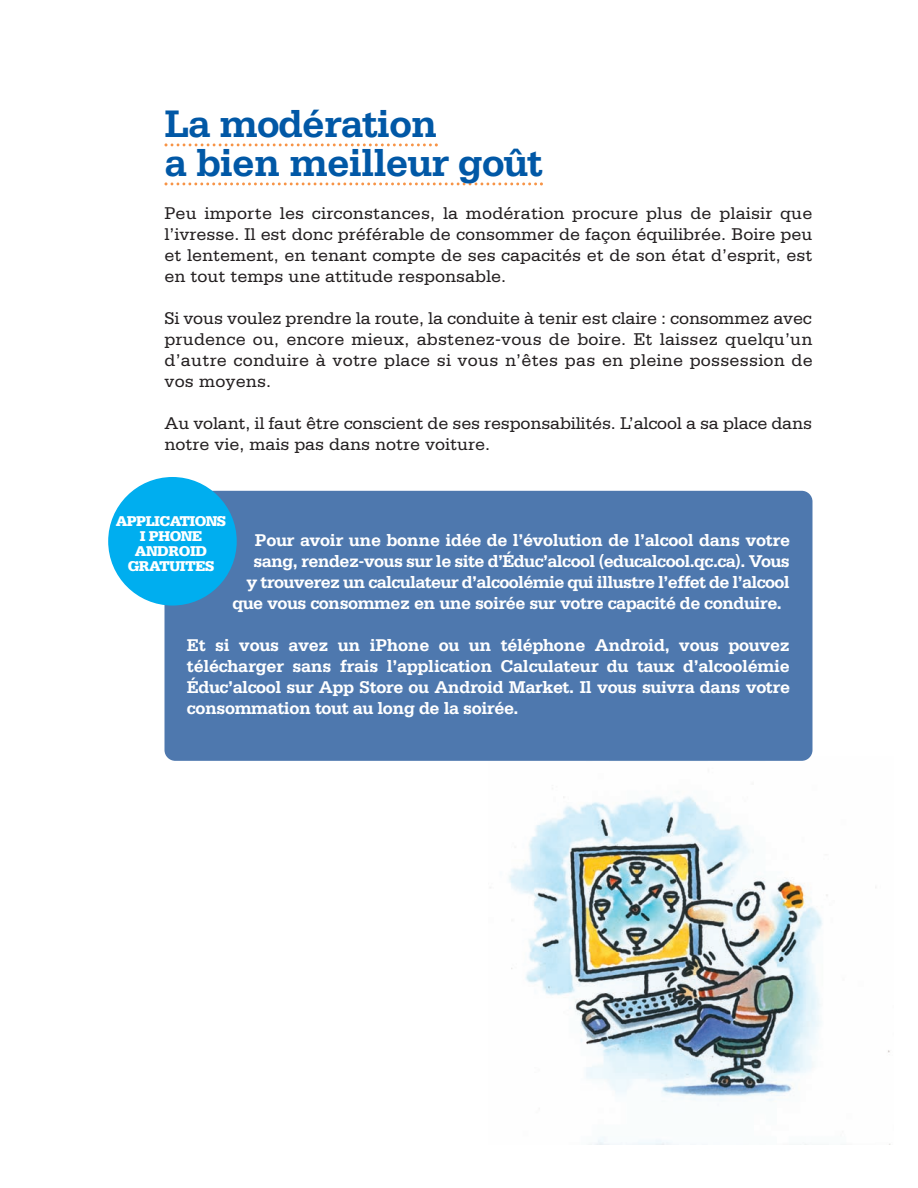
<style>
.page{position:relative;width:918px;height:1188px;background:#fff}
.page>*{position:absolute;margin:0;border:0;box-sizing:border-box;transform-origin:0 0}
.t1{font:700 40.5px/39px "Serifa";letter-spacing:-.025em;color:#0158a6}
.t2{font:18px/21px "Serifa";color:#231f20;text-align:justify}
.t3{font:700 18px/21px "Serifa";letter-spacing:-.03em;color:#fff;text-align:justify}
.t4{font:900 15px/15px "Serifa";letter-spacing:-.03em;color:#fff;text-align:center}
</style>
<div class="page">
<img style="left:490px;top:760px;width:401px;height:385px">
<div style="left:165px;top:491px;width:648px;height:270px;background:#4e78ae;border-radius:11px"></div>
<svg style="left:165px;top:143px;width:273px;height:3px"></svg>
<svg style="left:165px;top:182px;width:378px;height:3px"></svg>
<div style="left:108px;top:477px;width:129px;height:129px;background:#00aeef;border-radius:50%"></div>
<h1 class="t1" style="left:164px;top:107px;width:380px">La modération<br>a bien meilleur goût</h1>
<p class="t2" style="left:164px;top:205px;width:650px">Peu importe les circonstances, la modération procure plus de plaisir que l’ivresse. Il est donc préférable de consommer de façon équilibrée. Boire peu et lentement, en tenant compte de ses capacités et de son état d’esprit, est en tout temps une attitude responsable.</p>
<p class="t2" style="left:164px;top:310px;width:650px">Si vous voulez prendre la route, la conduite à tenir est claire : consommez avec prudence ou, encore mieux, abstenez-vous de boire. Et laissez quelqu’un d’autre conduire à votre place si vous n’êtes pas en pleine possession de vos moyens.</p>
<p class="t2" style="left:164px;top:415px;width:649px">Au volant, il faut être conscient de ses responsabilités. L’alcool a sa place dans notre vie, mais pas dans notre voiture.</p>
<p class="t4" style="left:116px;top:514px;width:112px">APPLICATIONS<br>I PHONE<br>ANDROID<br>GRATUITES</p>
<p class="t3" style="left:255px;top:531px;width:537px">Pour avoir une bonne idée de l’évolution de l’alcool dans votre</p>
<p class="t3" style="left:253px;top:552px;width:538px">sang, rendez-vous sur le site d’Éduc’alcool (educalcool.qc.ca). Vous</p>
<p class="t3" style="left:247px;top:573px;width:545px">y trouverez un calculateur d’alcoolémie qui illustre l’effet de l’alcool</p>
<p class="t3" style="left:232px;top:594px;width:551px">que vous consommez en une soirée sur votre capacité de conduire.</p>
<p class="t3" style="left:187px;top:636px;width:605px">Et si vous avez un iPhone ou un téléphone Android, vous pouvez télécharger sans frais l’application Calculateur du taux d’alcoolémie Éduc’alcool sur App Store ou Android Market. Il vous suivra dans votre consommation tout au long de la soirée.</p>
</div>
